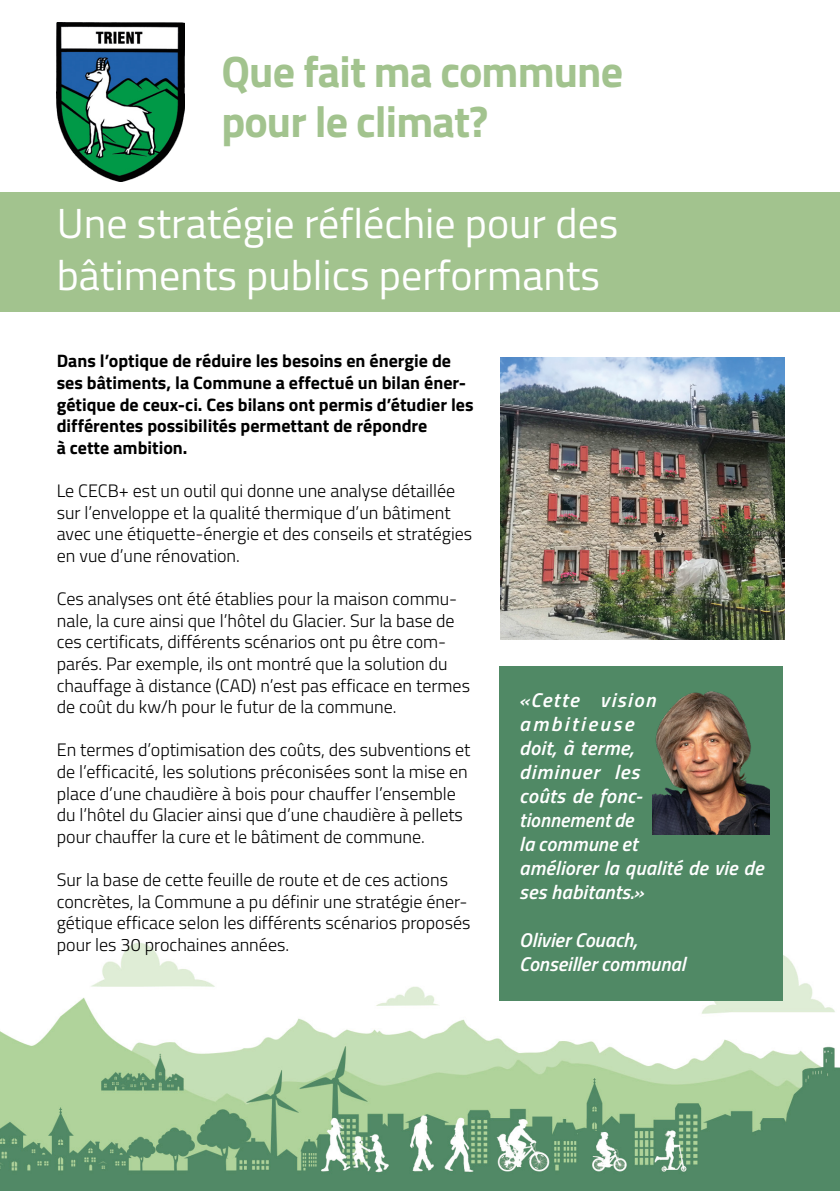
<style>
.page{position:relative;width:840px;height:1191px;background:#fff}
.page>*{position:absolute;margin:0;border:0;box-sizing:border-box;transform-origin:0 0}
.t1{font:700 44px/50px "Titillium Web";letter-spacing:-.02em;color:#a2c38e}
.t2{font:42px/52px "Titillium Web";color:#fff}
.t3{font:italic 600 20px/24px "Titillium Web";letter-spacing:.01em;color:#fff}
.t4{font:300 18px/21.6px "Titillium Web";color:#000}
.t5{font:700 18px/21.6px "Titillium Web";color:#000}
</style>
<div class="page">
<img style="left:0;top:22px;width:839px;height:1169px">
<div style="left:0;top:193px;width:839px;height:119px;background:#a2c38e"></div>
<img style="left:500px;top:357px;width:284px;height:282px">
<img style="left:57px;top:23px;width:127px;height:158px">
<div style="left:499px;top:666px;width:283px;height:335px;background:#508965"></div>
<img style="left:652px;top:692px;width:117px;height:143px">
<h1 class="t1" style="left:221px;top:45px;width:403px">Que fait ma commune pour le climat?</h1>
<h2 class="t2" style="left:57px;top:195px;width:563px">Une stratégie réfléchie pour des bâtiments publics performants</h2>
<p class="t5" style="left:57px;top:349px;width:418px">Dans l’optique de réduire les besoins en énergie de ses bâtiments, la Commune a effectué un bilan éner&shy;gétique de ceux-ci. Ces bilans ont permis d’étudier les différentes possibilités permettant de répondre<br>à cette ambition.</p>
<p class="t4" style="left:57px;top:479px;width:417px">Le CECB+ est un outil qui donne une analyse détaillée sur l’enveloppe et la qualité thermique d’un bâtiment avec une étiquette-énergie et des conseils et stratégies en vue d’une rénovation.</p>
<p class="t4" style="left:57px;top:587px;width:414px">Ces analyses ont été établies pour la maison commu&shy;nale, la cure ainsi que l’hôtel du Glacier. Sur la base de ces certificats, différents scénarios ont pu être com&shy;parés. Par exemple, ils ont montré que la solution du chauffage à distance (CAD) n’est pas efficace en termes de coût du kw/h pour le futur de la commune.</p>
<p class="t4" style="left:57px;top:738px;width:415px">En termes d’optimisation des coûts, des subventions et de l’efficacité, les solutions préconisées sont la mise en place d’une chaudière à bois pour chauffer l’ensemble du l’hôtel du Glacier ainsi que d’une chaudière à pellets pour chauffer la cure et le bâtiment de commune.</p>
<p class="t4" style="left:57px;top:868px;width:415px">Sur la base de cette feuille de route et de ces actions concrètes, la Commune a pu définir une stratégie éner&shy;gétique efficace selon les différents scénarios proposés pour les 30 prochaines années.</p>
<p class="t3" style="left:519px;top:687px;width:245px">«Cette vision ambitieuse<br>doit, à terme,<br>diminuer les<br>coûts de fonc-<br>tionnement de<br>la commune et<br>améliorer la qualité de vie de ses habitants.»</p>
<p class="t3" style="left:519px;top:927px;width:167px">Olivier Couach,<br>Conseiller communal</p>
</div>
